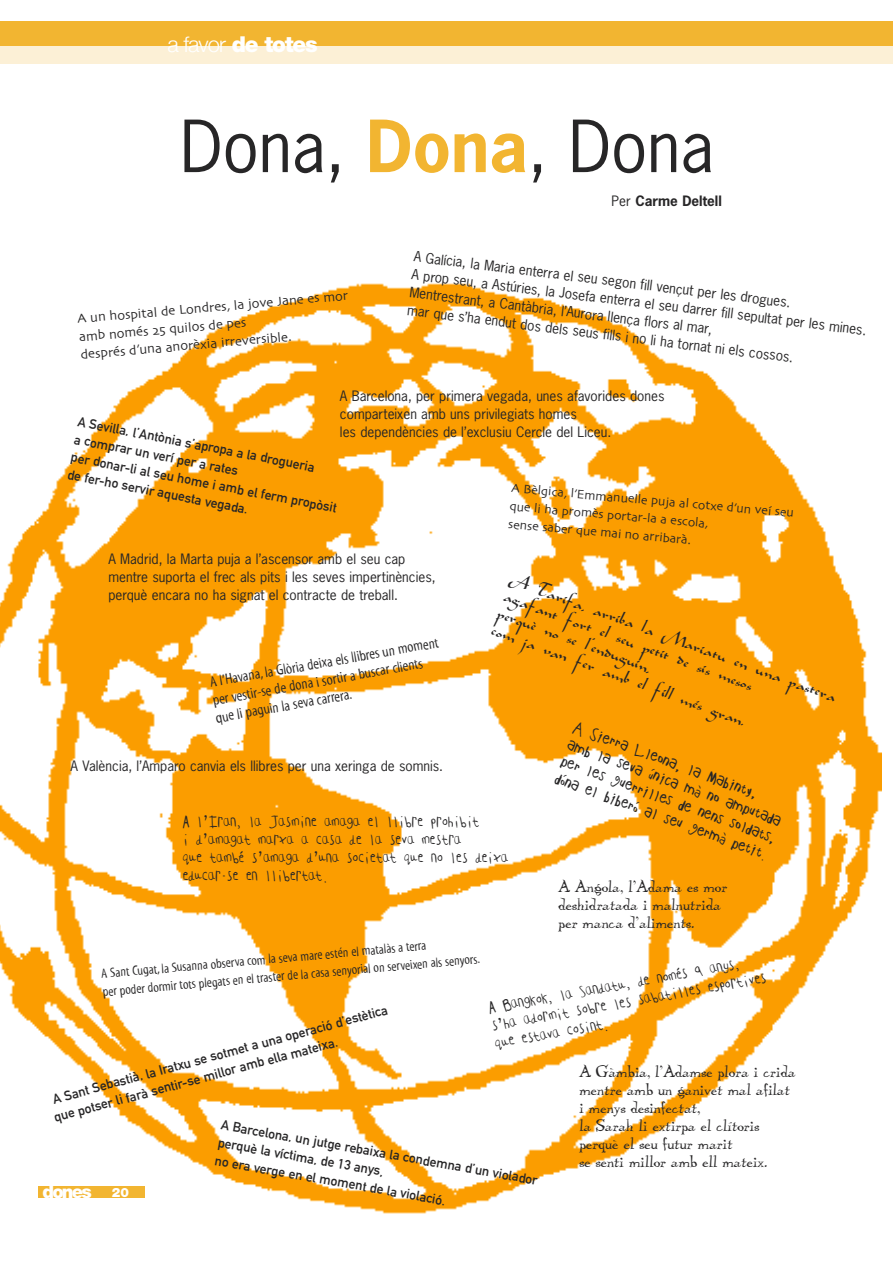
<style>
.page{position:relative;width:893px;height:1263px;background:#fff}
.page>*{position:absolute;margin:0;border:0;box-sizing:border-box;transform-origin:0 0}
.t1{font:67.5px "News Gothic";color:#272627}
.t2{font:900 21.9px "Helvetica Neue";letter-spacing:-.055em;color:#fff}
.t3{font:19.5px/18px "Aladdin";color:#272627}
.t4{font:18px/18px "Temble Reg";color:#272627}
.t5{font:900 18px "Helvetica Neue";letter-spacing:-.1em;color:#fff}
.t6{font:15px/18px "Myriad Tilt";color:#272627}
.t7{font:13.5px/18px "News Gothic";color:#272627}
.t8{font:13.5px/18px "DIN Mittelschrift";color:#272627}
.t9{font:13.5px/18px "Childs Play Age Eight";color:#272627}
.t10{font:13.5px/18px "Myriad Tilt";color:#272627}
.t11{font:13.5px/18px "Childs Play Age Seven";color:#272627}
.t12{font:13.5px/18px "Skia";color:#272627}
.t13{font:700 13.5px "News Gothic";color:#272627}
.t14{font:12.75px "Skia";color:#272627}
.s1{font-weight:300}
.s2{font-weight:700;color:#f2b531}
.s3{font-weight:400}
.s4{font-size:12.9px}
</style>
<div class="page">
<img style="left:0;top:283px;width:882px;height:931px">
<div style="left:38px;top:1186px;width:107px;height:12px;background:#f2b531"></div>
<div style="left:0;top:21px;width:893px;height:43px;background:#f2b531"></div>
<div style="left:0;top:47px;width:893px;height:17px;background:#fcf0d6"></div>
<h2 class="t2" style="left:167px;top:37px;width:152px"><span class="s1">a favor</span> de totes</h2>
<h1 class="t1" style="left:180px;top:109px;width:535px">Dona, <span class="s2">Dona</span>, Dona</h1>
<p class="t12" style="left:77px;top:310px;width:273px;rotate:-5deg">A un hospital de Londres, la jove Jane es mor amb només 25 quilos de pes<br>després d’una anorèxia irreversible.</p>
<p class="t13" style="left:611px;top:193px;width:112px"><span class="s3">Per</span> Carme Deltell</p>
<p class="t7" style="left:415px;top:248px;width:460px;rotate:7deg">A Galícia, la Maria enterra el seu segon fill vençut per les drogues.<br>A prop seu, a Astúries, la Josefa enterra el seu darrer fill sepultat per les mines.<br>Mentrestrant, a Cantàbria, l’Aurora llença flors al mar,<br>mar que s’ha endut dos dels seus fills i no li ha tornat ni els cossos.</p>
<p class="t7" style="left:340px;top:387px;width:326px">A Barcelona, per primera vegada, unes afavorides dones comparteixen amb uns privilegiats homes<br>les dependències de l’exclusiu Cercle del Liceu.</p>
<p class="t8" style="left:79px;top:414px;width:272px;rotate:11deg">A Sevilla, l’Antònia s’apropa a la drogueria<br>a comprar un verí per a rates<br>per donar-li al seu home i amb el ferm propòsit de fer-ho servir aquesta vegada.</p>
<p class="t14" style="left:512px;top:482px;width:285px;rotate:5deg">A Bèlgica, l’Emmanuelle puja al cotxe d’un veí seu</p>
<p class="t14" style="left:509px;top:518px;width:185px;rotate:5deg">sense saber que mai no arribarà.</p>
<p class="t14" style="left:510px;top:500px;width:201px;rotate:5deg">que li ha promès portar-la a escola,</p>
<p class="t7" style="left:108px;top:550px;width:329px">A Madrid, la Marta puja a l’ascensor amb el seu cap mentre suporta el frec als pits i les seves impertinències, perquè encara no ha signat el contracte de treball.</p>
<h3 class="t3" style="left:515px;top:568px;width:348px;rotate:20deg">A Tarifa, arriba la Mariatu en una pastera agafant fort el seu petit de sis mesos<br>perquè no se l’enduguin,<br>com ja van fer amb el fill més gran.</h3>
<p class="t6" style="left:208px;top:674px;width:234px;rotate:-10deg">A l’Havana, la Glòria deixa els llibres un moment per vestir-se de dona i sortir a buscar clients que li paguin la seva carrera.</p>
<p class="t11" style="left:577px;top:718px;width:228px;rotate:20deg">A Sierra Lleona, la Mabinty,<br>amb la seva única mà no amputada per les guerrilles de nens soldats, dóna el biberó al seu germà petit.</p>
<p class="t7" style="left:71px;top:757px;width:374px">A València, l’Amparo canvia els llibres per una xeringa de somnis.</p>
<p class="t9" style="left:183px;top:813px;width:327px">A l’Iran, la Jasmine amaga el llibre prohibit<br>i d’amagat marxa a casa de la seva mestra<br>que també s’amaga d’una societat que no les deixa educar-se en llibertat.</p>
<h3 class="t4" style="left:558px;top:877px;width:170px">A Angola, l’Adama es mor deshidratada i malnutrida per manca d’aliments.</h3>
<p class="t10" style="left:101px;top:966px;width:380px;rotate:-5deg">A Sant Cugat, la Susanna observa com la seva mare estén el matalàs a terra<br>per poder dormir tots plegats en el traster de la casa senyorial on serveixen als senyors.</p>
<p class="t9" style="left:487px;top:999px;width:280px;rotate:-10deg">A Bangkok, la Sandatu, de només 9 anys, s’ha adormit sobre les sabatilles esportives que estava cosint.</p>
<p class="t8" style="left:47px;top:1092px;width:351px;rotate:-15deg">A Sant Sebastià, la Iratxu se sotmet a una operació d’estètica que potser li farà sentir-se millor amb ella mateixa.</p>
<h3 class="t4" style="left:579px;top:1062px;width:218px">A Gàmbia, l’Adamse plora i crida mentre amb un ganivet mal afilat i menys desinfectat,<br>la Sarah li extirpa el clítoris perquè el seu futur marit<br>se senti millor amb ell mateix.</h3>
<p class="t8" style="left:223px;top:1117px;width:323px;rotate:10deg">A Barcelona, un jutge rebaixa la condemna d’un violador perquè la víctima, de 13 anys,<br>no era verge en el moment de la violació.</p>
<h3 class="t5" style="left:43px;top:1185px;width:88px">dones <span class="s4">20</span></h3>
</div>
